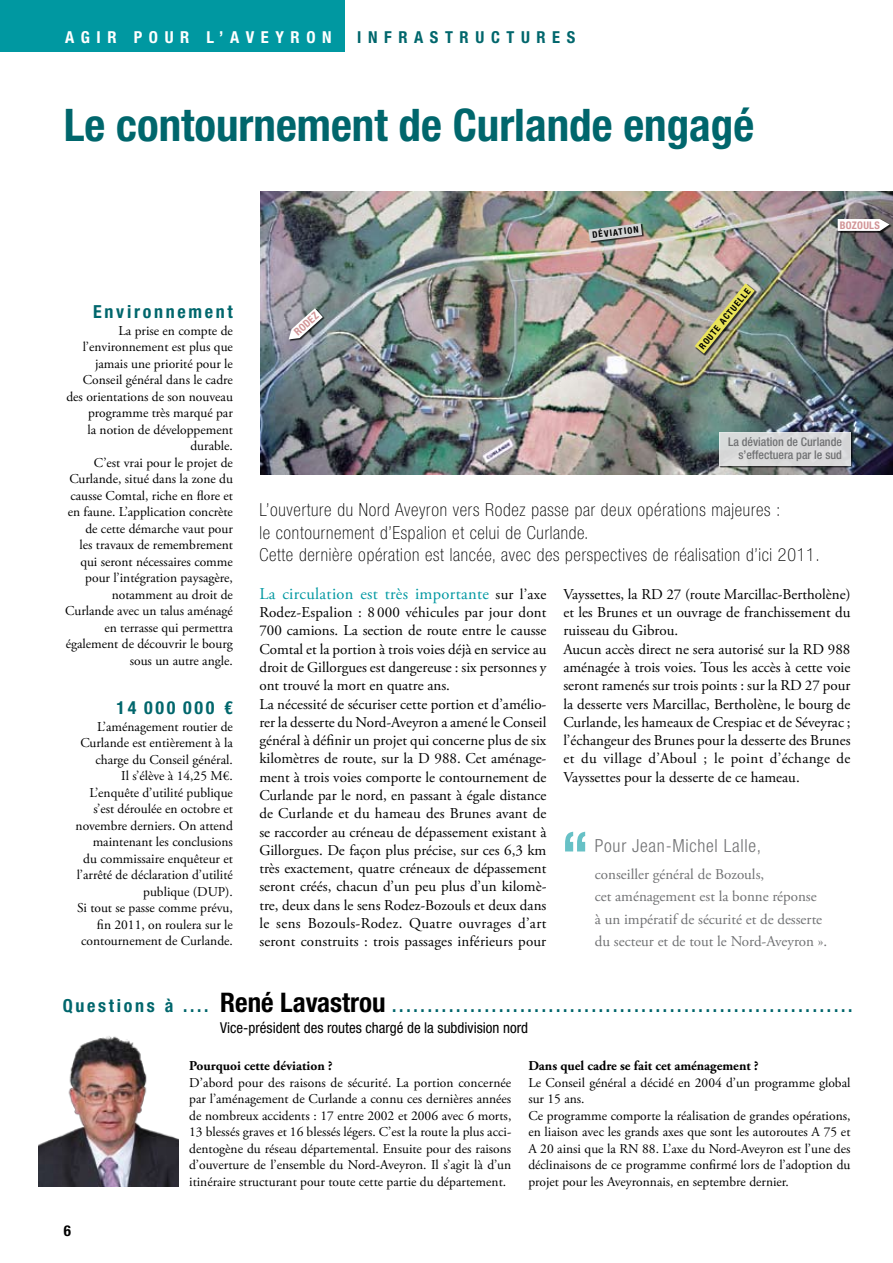
<style>
.page{position:relative;width:893px;height:1263px;background:#fff}
.page>*{position:absolute;margin:0;border:0;box-sizing:border-box;transform-origin:0 0}
.t1{font:700 condensed 61.5px "Helvetica Neue";color:#67c1c6}
.t2{font:700 condensed 45px "Helvetica Neue";color:#00666c}
.t3{font:100 condensed 18px/22.5px "Helvetica Neue";letter-spacing:.04em;color:#000}
.t4{font:700 condensed 18px "Helvetica Neue";letter-spacing:.15em;color:#00666c}
.t5{font:300 condensed 18px "Helvetica Neue";letter-spacing:.04em;color:#707173}
.t6{font:16.5px "Adobe Garamond Pro";letter-spacing:.02em;color:#0098a1}
.t7{font:700 condensed 16.5px "Helvetica Neue";letter-spacing:.4em;color:#fff}
.t8{font:700 condensed 16.5px "Helvetica Neue";letter-spacing:.4em;color:#00666c}
.t9{font:15px/18.3px "Adobe Garamond Pro";color:#000}
.t10{font:15px/22.5px "Adobe Garamond Pro";color:#707173}
.t11{font:condensed 15px "Helvetica Neue";color:#000}
.t12{font:700 condensed 15px "Helvetica Neue";color:#000}
.t13{font:13.5px/16.5px "Adobe Garamond Pro";color:#000;text-align:right}
.t14{font:700 13.5px "Adobe Garamond Pro";color:#000}
.t15{font:500 condensed 12px/13.5px "Helvetica Neue";color:#707173;text-align:right}
.t16{font:700 condensed 10.5px "Helvetica Neue";letter-spacing:.025em;color:#d19496}
.t17{font:700 condensed 9px "Helvetica Neue";color:#000}
.s1{font-size:15px;color:#000}
.s2{font-size:27px;color:#000}
</style>
<div class="page">
<div style="left:0;top:0;width:344px;height:51px;background:#0098a1"></div>
<img style="left:260px;top:191px;width:633px;height:283px">
<div style="left:695px;top:284px;width:62px;height:72px;background:#000;opacity:.75"></div>
<img style="left:695px;top:283px;width:60px;height:71px">
<div style="left:589px;top:224px;width:55px;height:20px;background:#000;opacity:.75"></div>
<svg style="left:588px;top:223px;width:54px;height:18px"></svg>
<div style="left:720px;top:432px;width:132px;height:36px;background:#000;opacity:.75"></div>
<div style="left:719px;top:432px;width:131px;height:33px;background:#d8d9da"></div>
<div style="left:289px;top:309px;width:36px;height:33px;background:#000;opacity:.75"></div>
<svg style="left:289px;top:308px;width:34px;height:31px"></svg>
<div style="left:838px;top:219px;width:53px;height:14px;background:#000;opacity:.75"></div>
<svg style="left:838px;top:219px;width:52px;height:12px"></svg>
<img style="left:38px;top:1036px;width:141px;height:150px">
<p class="t7" style="left:65px;top:27px;width:268px">AGIR POUR L’AVEYRON</p>
<p class="t8" style="left:357px;top:27px;width:220px">INFRASTRUCTURES</p>
<h2 class="t2" style="left:64px;top:98px;width:692px">Le contournement de Curlande engagé</h2>
<p class="t17" style="left:592px;top:230px;width:48px;rotate:-7deg">DÉVIATION</p>
<p class="t16" style="left:840px;top:219px;width:42px">BOZOULS</p>
<h3 class="t4" style="left:93px;top:301px;width:141px">Environnement</h3>
<p class="t13" style="left:65px;top:322px;width:169px">La prise en compte de l’environnement est plus que jamais une priorité pour le<br>Conseil général dans le cadre des orientations de son nouveau programme très marqué par<br>la notion de développement durable.<br>C’est vrai pour le projet de<br>Curlande, situé dans la zone du causse Comtal, riche en flore et en faune. L’application concrète de cette démarche vaut pour<br>les travaux de remembrement qui seront nécessaires comme pour l’intégration paysagère, notamment au droit de<br>Curlande avec un talus aménagé en terrasse qui permettra également de découvrir le bourg sous un autre angle.</p>
<h3 class="t4" style="left:117px;top:697px;width:118px">14 000 000 €</h3>
<p class="t13" style="left:76px;top:718px;width:159px">L’aménagement routier de<br>Curlande est entièrement à la charge du Conseil général.<br>Il s’élève à 14,25 M€.<br>L’enquête d’utilité publique s’est déroulée en octobre et novembre derniers. On attend maintenant les conclusions du commissaire enquêteur et l’arrêté de déclaration d’utilité publique (DUP).<br>Si tout se passe comme prévu, fin 2011, on roulera sur le contournement de Curlande.</p>
<p class="t16" style="left:291px;top:329px;width:30px;rotate:-42deg">RODEZ</p>
<p class="t17" style="left:697px;top:345px;width:77px;rotate:-51deg">ROUTE ACTUELLE</p>
<p class="t15" style="left:728px;top:435px;width:115px">La déviation de Curlande s’effectuera par le sud</p>
<h3 class="t3" style="left:259px;top:498px;width:562px">L’ouverture du Nord Aveyron vers Rodez passe par deux opérations majeures :<br>le contournement d’Espalion et celui de Curlande.<br>Cette dernière opération est lancée, avec des perspectives de réalisation d’ici 2011.</h3>
<p class="t6" style="left:259px;top:584px;width:288px">La circulation est très importante <span class="s1">sur l’axe</span></p>
<p class="t9" style="left:259px;top:604px;width:289px">Rodez-Espalion : 8 000 véhicules par jour dont 700 camions. La section de route entre le causse Comtal et la portion à trois voies déjà en service au droit de Gillorgues est dangereuse : six personnes y ont trouvé la mort en quatre ans.<br>La nécessité de sécuriser cette portion et d’amélio&shy;rer la desserte du Nord-Aveyron a amené le Conseil général à définir un projet qui concerne plus de six kilomètres de route, sur la D 988. Cet aménage&shy;ment à trois voies comporte le contournement de Curlande par le nord, en passant à égale distance de Curlande et du hameau des Brunes avant de se raccorder au créneau de dépassement existant à Gillorgues. De façon plus précise, sur ces 6,3 km très exactement, quatre créneaux de dépassement seront créés, chacun d’un peu plus d’un kilomè&shy;tre, deux dans le sens Rodez-Bozouls et deux dans le sens Bozouls-Rodez. Quatre ouvrages d’art seront construits : trois passages inférieurs pour</p>
<p class="t9" style="left:563px;top:585px;width:289px">Vayssettes, la RD 27 (route Marcillac-Bertholène) et les Brunes et un ouvrage de franchissement du ruisseau du Gibrou.<br>Aucun accès direct ne sera autorisé sur la RD 988 aménagée à trois voies. Tous les accès à cette voie seront ramenés sur trois points : sur la RD 27 pour la desserte vers Marcillac, Bertholène, le bourg de Curlande, les hameaux de Crespiac et de Séveyrac ; l’échangeur des Brunes pour la desserte des Brunes et du village d’Aboul ; le point d’échange de Vayssettes pour la desserte de ce hameau.</p>
<h1 class="t1" style="left:561px;top:816px;width:30px">“</h1>
<h3 class="t5" style="left:595px;top:835px;width:168px">Pour Jean-Michel Lalle,</h3>
<p class="t10" style="left:595px;top:863px;width:234px">conseiller général de Bozouls,<br>cet aménagement est la bonne réponse<br>à un impératif de sécurité et de desserte du secteur et de tout le Nord-Aveyron ».</p>
<h3 class="t4" style="left:63px;top:994px;width:791px">Questions à .... <span class="s2">René Lavastrou</span> .................................................................</h3>
<p class="t11" style="left:220px;top:1019px;width:309px">Vice-président des routes chargé de la subdivision nord</p>
<p class="t12" style="left:64px;top:1222px;width:9px">6</p>
<p class="t14" style="left:189px;top:1058px;width:145px">Pourquoi cette déviation ?</p>
<p class="t13" style="left:189px;top:1074px;width:324px;text-align:justify">D’abord pour des raisons de sécurité. La portion concernée par l’aménagement de Curlande a connu ces dernières années de nombreux accidents : 17 entre 2002 et 2006 avec 6 morts, 13 blessés graves et 16 blessés légers. C’est la route la plus acci&shy;dentogène du réseau départemental. Ensuite pour des raisons d’ouverture de l’ensemble du Nord-Aveyron. Il s’agit là d’un itinéraire structurant pour toute cette partie du département.</p>
<p class="t14" style="left:528px;top:1058px;width:232px">Dans quel cadre se fait cet aménagement ?</p>
<p class="t13" style="left:528px;top:1074px;width:324px;text-align:left">Le Conseil général a décidé en 2004 d’un programme global sur 15 ans.<br>Ce programme comporte la réalisation de grandes opérations, en liaison avec les grands axes que sont les autoroutes A 75 et A 20 ainsi que la RN 88. L’axe du Nord-Aveyron est l’une des déclinaisons de ce programme confirmé lors de l’adoption du projet pour les Aveyronnais, en septembre dernier.</p>
</div>
